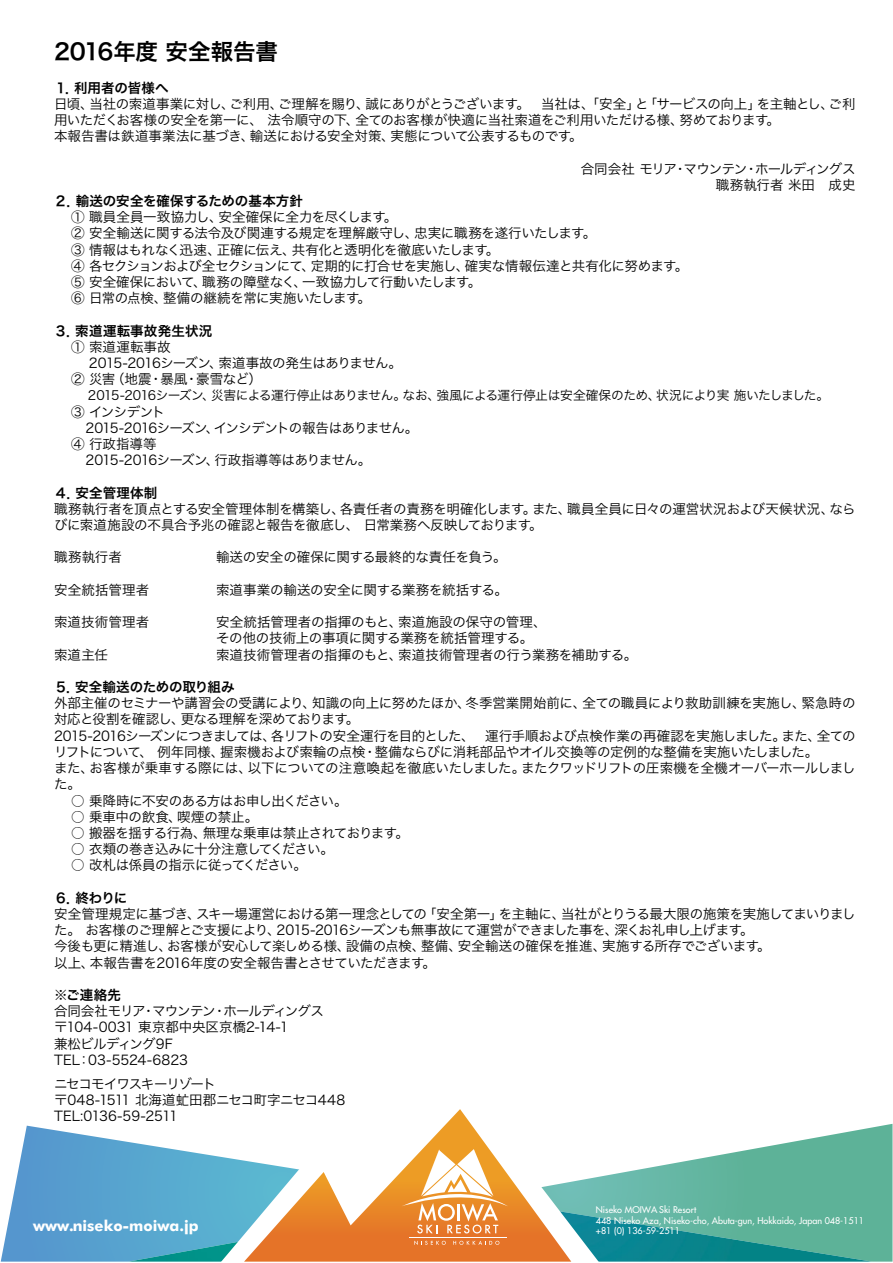
<style>
.page{position:relative;width:893px;height:1263px;background:#fff}
.page>*{position:absolute;margin:0;border:0;box-sizing:border-box;transform-origin:0 0}
.t1{font:22.5px "Hira Kaku Pro W6";letter-spacing:-.015em;color:#000}
.t2{font:700 15px "Futura BT";color:#fff}
.t3{font:13.5px/16.2px "Hira Kaku Pro W3";letter-spacing:-.025em;color:#000}
.t4{font:13.5px "Hira Kaku Pro W6";color:#000}
.t5{font:13.5px/16.2px "Hira Kaku Pro W3";letter-spacing:-.05em;color:#000}
.t6{font:13.5px "Hira Kaku Pro W3";letter-spacing:-.055em;color:#000}
.t7{font:13.5px "Hira Kaku Pro W3";color:#000}
.t8{font:13.5px "Hira Kaku Pro W3";letter-spacing:-.045em;color:#000}
.t9{font:13.5px "Hira Kaku Pro W3";letter-spacing:.01em;color:#000}
.t10{font:13.5px "Hira Kaku Pro W6";letter-spacing:.02em;color:#000}
.t11{font:12.75px "Hira Kaku Pro W3";letter-spacing:-.04em;color:#000}
.t12{font:500 9px/10.8px "Futura Std";color:#fff}
</style>
<div class="page">
<svg style="left:1px;top:1126px;width:219px;height:135px"></svg>
<svg style="left:599px;top:1124px;width:293px;height:137px"></svg>
<img style="left:128px;top:1198px;width:744px;height:63px">
<svg style="left:220px;top:1156px;width:379px;height:106px"></svg>
<svg style="left:244px;top:1109px;width:327px;height:152px"></svg>
<hr style="left:409px;top:1237px;width:98px;height:1px;background:#fff">
<svg style="left:414px;top:1240px;width:32px;height:5px"></svg>
<svg style="left:453px;top:1240px;width:46px;height:5px"></svg>
<svg style="left:401px;top:1149px;width:107px;height:84px"></svg>
<h1 class="t1" style="left:54px;top:31px;width:225px">2016年度 安全報告書</h1>
<p class="t4" style="left:54px;top:75px;width:116px">１．利用者の皆様へ</p>
<p class="t3" style="left:54px;top:95px;width:803px">日頃、当社の索道事業に対し、ご利用、ご理解を賜り、誠にありがとうございます。 当社は、「安全」と「サービスの向上」を主軸とし、ご利用いただくお客様の安全を第一に、 法令順守の下、全てのお客様が快適に当社索道をご利用いただける様、努めております。<br>本報告書は鉄道事業法に基づき、輸送における安全対策、実態について公表するものです。</p>
<p class="t3" style="left:581px;top:159px;width:276px;text-align:right">合同会社 モリア・マウンテン・ホールディングス職務執行者 米田　成史</p>
<p class="t4" style="left:54px;top:189px;width:251px">２．輸送の安全を確保するための基本方針</p>
<p class="t3" style="left:71px;top:208px;width:619px">① 職員全員一致協力し、安全確保に全力を尽くします。<br>② 安全輸送に関する法令及び関連する規定を理解厳守し、忠実に職務を遂行いたします。<br>③ 情報はもれなく迅速、正確に伝え、共有化と透明化を徹底いたします。<br>④ 各セクションおよび全セクションにて、定期的に打合せを実施し、確実な情報伝達と共有化に努めます。⑤ 安全確保において、職務の障壁なく、一致協力して行動いたします。<br>⑥ 日常の点検、整備の継続を常に実施いたします。</p>
<p class="t10" style="left:54px;top:318px;width:160px">３．索道運転事故発生状況</p>
<p class="t3" style="left:71px;top:338px;width:101px">① 索道運転事故</p>
<p class="t3" style="left:89px;top:354px;width:315px">2015-2016シーズン、索道事故の発生はありません。</p>
<p class="t3" style="left:71px;top:370px;width:193px">② 災害（地震・暴風・豪雪など）</p>
<p class="t11" style="left:88px;top:384px;width:743px">2015-2016シーズン、災害による運行停止はありません。なお、強風による運行停止は安全確保のため、状況により実 施いたしました。</p>
<p class="t3" style="left:71px;top:402px;width:96px">③ インシデント</p>
<p class="t6" style="left:54px;top:416px;width:366px">　 　2015-2016シーズン、インシデントの報告はありません。</p>
<p class="t3" style="left:71px;top:435px;width:87px">④ 行政指導等</p>
<p class="t3" style="left:54px;top:451px;width:319px">　 　2015-2016シーズン、行政指導等はありません。</p>
<p class="t4" style="left:54px;top:480px;width:105px">４．安全管理体制</p>
<p class="t3" style="left:54px;top:500px;width:803px">職務執行者を頂点とする安全管理体制を構築し、各責任者の責務を明確化します。また、職員全員に日々の運営状況および天候状況、ならびに索道施設の不具合予兆の確認と報告を徹底し、 日常業務へ反映しております。</p>
<p class="t3" style="left:54px;top:548px;width:69px">職務執行者</p>
<p class="t3" style="left:216px;top:548px;width:292px">輸送の安全の確保に関する最終的な責任を負う。</p>
<p class="t9" style="left:54px;top:578px;width:97px">安全統括管理者</p>
<p class="t3" style="left:216px;top:581px;width:294px">索道事業の輸送の安全に関する業務を統括する。</p>
<p class="t9" style="left:54px;top:610px;width:97px">索道技術管理者</p>
<p class="t3" style="left:216px;top:613px;width:332px">安全統括管理者の指揮のもと、索道施設の保守の管理、その他の技術上の事項に関する業務を統括管理する。</p>
<p class="t3" style="left:54px;top:645px;width:55px">索道主任</p>
<p class="t7" style="left:216px;top:642px;width:423px">索道技術管理者の指揮のもと、索道技術管理者の行う業務を補助する。</p>
<p class="t4" style="left:54px;top:675px;width:182px">５．安全輸送のための取り組み</p>
<p class="t3" style="left:54px;top:694px;width:803px">外部主催のセミナーや講習会の受講により、知識の向上に努めたほか、冬季営業開始前に、全ての職員により救助訓練を実施し、緊急時の対応と役割を確認し、更なる理解を深めております。<br>2015-2016シーズンにつきましては、各リフトの安全運行を目的とした、 運行手順および点検作業の再確認を実施しました。また、全てのリフトについて、 例年同様、握索機および索輪の点検・整備ならびに消耗部品やオイル交換等の定例的な整備を実施いたしました。<br>また、お客様が乗車する際には、以下についての注意喚起を徹底いたしました。またクワッドリフトの圧索機を全機オーバーホールしました。</p>
<p class="t8" style="left:71px;top:788px;width:278px">○ 乗降時に不安のある方はお申し出ください。</p>
<p class="t3" style="left:71px;top:808px;width:189px">○ 乗車中の飲食、喫煙の禁止。</p>
<p class="t3" style="left:71px;top:824px;width:339px">○ 搬器を揺する行為、無理な乗車は禁止されております。</p>
<p class="t3" style="left:71px;top:840px;width:265px">○ 衣類の巻き込みに十分注意してください。</p>
<p class="t3" style="left:71px;top:856px;width:237px">○ 改札は係員の指示に従ってください。</p>
<p class="t4" style="left:54px;top:885px;width:75px">６．終わりに</p>
<p class="t3" style="left:54px;top:905px;width:803px">安全管理規定に基づき、スキー場運営における第一理念としての「安全第一」を主軸に、当社がとりうる最大限の施策を実施してまいりました。 お客様のご理解とご支援により、2015-2016シーズンも無事故にて運営ができました事を、深くお礼申し上げます。<br>今後も更に精進し、お客様が安心して楽しめる様、設備の点検、整備、安全輸送の確保を推進、実施する所存でございます。<br>以上、本報告書を2016年度の安全報告書とさせていただきます。</p>
<p class="t4" style="left:54px;top:983px;width:69px">※ご連絡先</p>
<p class="t3" style="left:54px;top:1002px;width:272px">合同会社モリア・マウンテン・ホールディングス〒104-0031 東京都中央区京橋2-14-1<br>兼松ビルディング9F<br>TEL：03-5524-6823</p>
<p class="t5" style="left:54px;top:1074px;width:293px">ニセコモイワスキーリゾート<br>〒048-1511 北海道虻田郡ニセコ町字ニセコ448<br>TEL:0136-59-2511</p>
<p class="t2" style="left:33px;top:1216px;width:167px">www.niseko-moiwa.jp</p>
<p class="t12" style="left:596px;top:1204px;width:270px">Niseko MOIWA Ski Resort<br>448 Niseko Aza, Niseko-cho, Abuta-gun, Hokkaido, Japan 048-1511 +81 (0) 136-59-2511</p>
</div>
